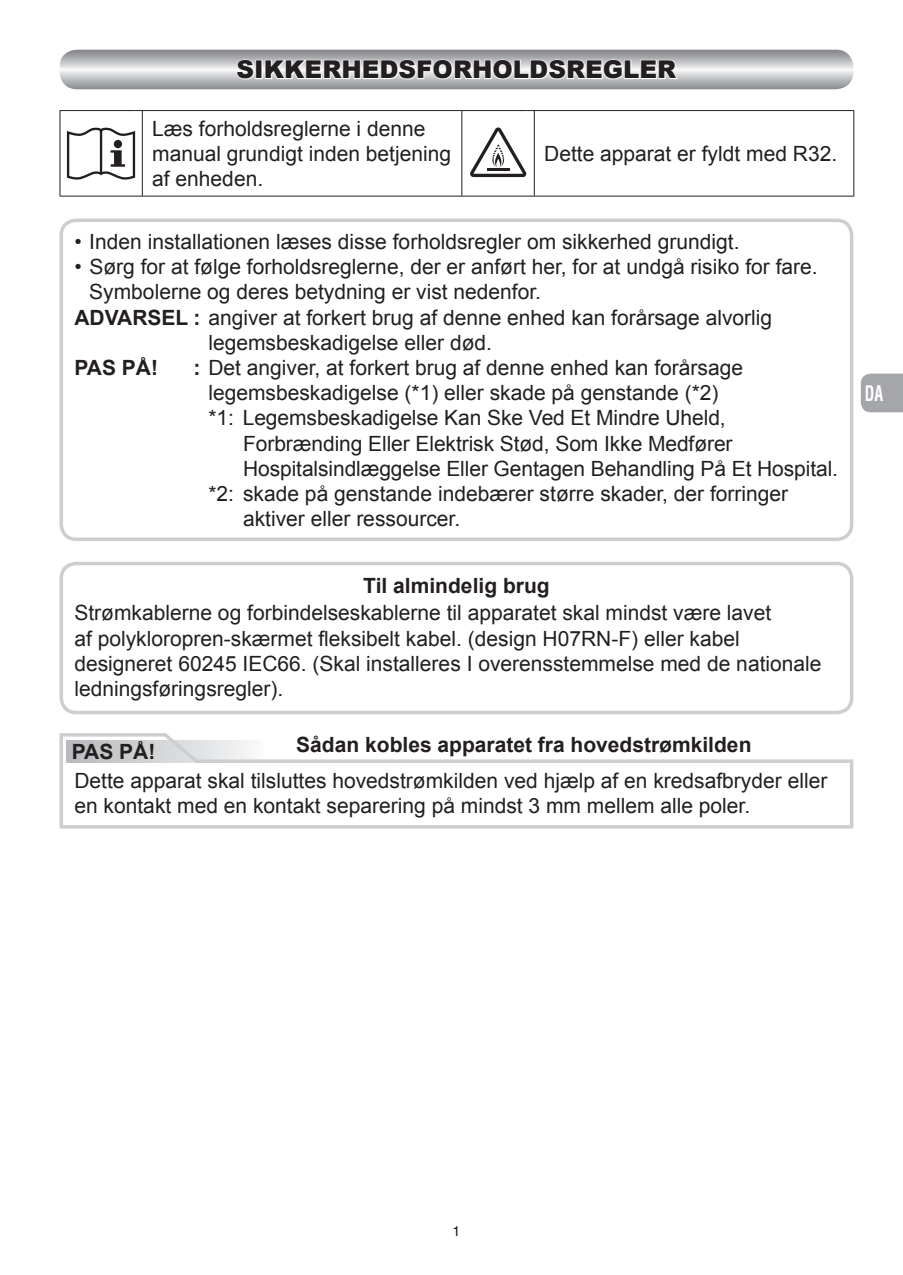
<style>
.page{position:relative;width:903px;height:1275px;background:#fff}
.page>*{position:absolute;margin:0;border:0;box-sizing:border-box;transform-origin:0 0}
.t1{font:900 24.5px "Arial";color:#231f20}
.t2{font:21px/25.2px "Arial";color:#231f20}
.t3{font:700 21px "Arial";color:#231f20}
.t4{font:700 condensed 21px "Helvetica";color:#fff;scale:.75 1}
.t5{font:14px "Helvetica";color:#231f20}
.s1{font-weight:700}
</style>
<div class="page">
<svg style="left:470px;top:127px;width:57px;height:50px"></svg>
<svg style="left:60px;top:50px;width:793px;height:39px"></svg>
<div style="left:60px;top:219px;width:793px;height:322px;border:4px solid #cdced0;border-radius:15px"></div>
<div style="left:60px;top:562px;width:793px;height:152px;border:4px solid #cdced0;border-radius:15px"></div>
<svg style="left:59px;top:733px;width:795px;height:96px"></svg>
<hr style="left:60px;top:110px;width:74px;height:1px;background:#231f20">
<hr style="left:60px;top:111px;width:1px;height:85px;background:#231f20">
<hr style="left:134px;top:110px;width:328px;height:1px;background:#231f20">
<hr style="left:142px;top:111px;width:1px;height:85px;background:#231f20">
<hr style="left:462px;top:110px;width:64px;height:1px;background:#231f20">
<hr style="left:461px;top:111px;width:1px;height:85px;background:#231f20">
<hr style="left:526px;top:110px;width:328px;height:1px;background:#231f20">
<hr style="left:534px;top:111px;width:1px;height:85px;background:#231f20">
<hr style="left:853px;top:111px;width:1px;height:85px;background:#231f20">
<hr style="left:60px;top:196px;width:794px;height:1px;background:#231f20">
<svg style="left:66px;top:127px;width:70px;height:53px"></svg>
<hr style="left:100px;top:131px;width:2px;height:42px;background:#231f20">
<div style="left:861px;top:374px;width:42px;height:38px;background:#a5a6aa"></div>
<p class="t1" style="left:237px;top:52px;width:441px">SIKKERHEDSFORHOLDSREGLER</p>
<p class="t2" style="left:152px;top:116px;width:300px">Læs forholdsreglerne i denne manual grundigt inden betjening af enheden.</p>
<p class="t2" style="left:544px;top:141px;width:294px">Dette apparat er fyldt med R32.</p>
<p class="t2" style="left:74px;top:229px;width:666px">• Inden installationen læses disse forholdsregler om sikkerhed grundigt.</p>
<p class="t2" style="left:74px;top:254px;width:745px">• Sørg for at følge forholdsreglerne, der er anført her, for at undgå risiko for fare.</p>
<p class="t2" style="left:89px;top:280px;width:453px">Symbolerne og deres betydning er vist nedenfor.</p>
<p class="t2" style="left:74px;top:305px;width:699px"><span class="s1">ADVARSEL :</span> angiver at forkert brug af denne enhed kan forårsage alvorlig</p>
<p class="t2" style="left:208px;top:330px;width:285px">legemsbeskadigelse eller død.</p>
<p class="t3" style="left:74px;top:354px;width:85px">PAS PÅ!</p>
<p class="t2" style="left:193px;top:355px;width:551px"><span class="s1">:</span> Det angiver, at forkert brug af denne enhed kan forårsage</p>
<p class="t2" style="left:208px;top:380px;width:512px">legemsbeskadigelse (*1) eller skade på genstande (*2)</p>
<p class="t2" style="left:208px;top:406px;width:519px">*1: Legemsbeskadigelse Kan Ske Ved Et Mindre Uheld,</p>
<p class="t2" style="left:243px;top:431px;width:491px">Forbrænding Eller Elektrisk Stød, Som Ikke Medfører</p>
<p class="t2" style="left:243px;top:456px;width:596px">Hospitalsindlæggelse Eller Gentagen Behandling På Et Hospital.</p>
<p class="t2" style="left:208px;top:481px;width:581px">*2: skade på genstande indebærer større skader, der forringer</p>
<p class="t2" style="left:243px;top:506px;width:219px">aktiver eller ressourcer.</p>
<p class="t3" style="left:363px;top:571px;width:188px">Til almindelig brug</p>
<p class="t2" style="left:74px;top:601px;width:748px">Strømkablerne og forbindelseskablerne til apparatet skal mindst være lavet<br>af polykloropren-skærmet fleksibelt kabel. (design H07RN-F) eller kabel designeret 60245 IEC66. (Skal installeres I overensstemmelse med de nationale ledningsføringsregler).</p>
<p class="t3" style="left:72px;top:738px;width:85px">PAS PÅ!</p>
<p class="t3" style="left:296px;top:731px;width:457px">Sådan kobles apparatet fra hovedstrømkilden</p>
<p class="t2" style="left:74px;top:768px;width:754px">Dette apparat skal tilsluttes hovedstrømkilden ved hjælp af en kredsafbryder eller en kontakt med en kontakt separering på mindst 3 mm mellem alle poler.</p>
<p class="t4" style="left:865px;top:381px;width:26px">DA</p>
<p class="t5" style="left:452px;top:1223px;width:9px">1</p>
</div>
